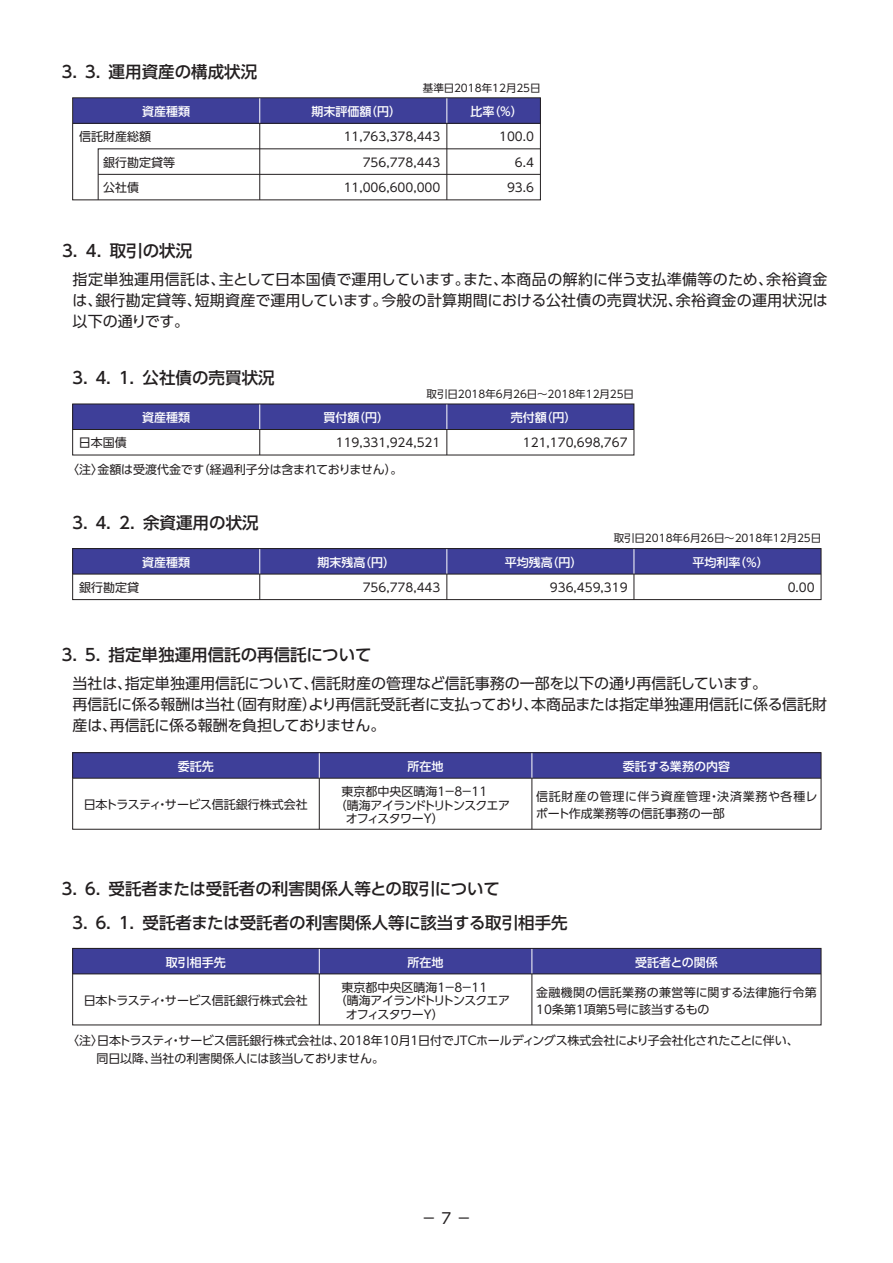
<style>
.page{position:relative;width:893px;height:1263px;background:#fff}
.page>*{position:absolute;margin:0;border:0;box-sizing:border-box;transform-origin:0 0}
.t1{font:16.5px/34px "UD Shin Go Pro Medium 90 pv RKSJ H";color:#231f20}
.t2{font:15px/21px "UD Shin Go Pro Regular 90 pv RKSJ H";color:#231f20;text-align:justify}
.t3{font:12px/25.5px "UD Shin Go Pro Regular 90 pv RKSJ H";color:#231f20}
.t4{font:12px "UD Shin Go Pro Medium 90 pv RKSJ H";color:#fff}
.t5{font:12px "UD Shin Go Pro Regular 90 pv RKSJ H";letter-spacing:-.07em;color:#231f20}
.t6{font:10.5px "UD Shin Go Pro Regular 90 pv RKSJ H";color:#231f20}
</style>
<div class="page">
<div style="left:73px;top:98px;width:467px;height:25px;background:#3e3f99"></div>
<hr style="left:259px;top:123px;width:1px;height:77px;background:#231f20">
<svg style="left:259px;top:99px;width:1px;height:24px"></svg>
<hr style="left:446px;top:123px;width:1px;height:77px;background:#231f20">
<svg style="left:446px;top:99px;width:1px;height:24px"></svg>
<hr style="left:73px;top:123px;width:467px;height:1px;background:#231f20">
<svg style="left:97px;top:148px;width:444px;height:53px"></svg>
<div style="left:73px;top:404px;width:561px;height:25px;background:#3e3f99"></div>
<svg style="left:259px;top:405px;width:1px;height:48px"></svg>
<svg style="left:446px;top:405px;width:1px;height:48px"></svg>
<hr style="left:73px;top:429px;width:561px;height:1px;background:#231f20">
<div style="left:73px;top:549px;width:748px;height:25px;background:#3e3f99"></div>
<svg style="left:259px;top:550px;width:1px;height:48px"></svg>
<svg style="left:446px;top:550px;width:1px;height:48px"></svg>
<svg style="left:633px;top:550px;width:1px;height:48px"></svg>
<hr style="left:73px;top:574px;width:748px;height:1px;background:#231f20">
<div style="left:72px;top:548px;width:749px;height:52px;border:1px solid #231f20"></div>
<div style="left:73px;top:753px;width:748px;height:25px;background:#3e3f99"></div>
<hr style="left:319px;top:778px;width:1px;height:51px;background:#231f20">
<svg style="left:319px;top:754px;width:1px;height:24px"></svg>
<hr style="left:531px;top:778px;width:1px;height:51px;background:#231f20">
<svg style="left:531px;top:754px;width:1px;height:24px"></svg>
<hr style="left:73px;top:778px;width:748px;height:1px;background:#231f20">
<div style="left:72px;top:752px;width:749px;height:78px;border:1px solid #231f20"></div>
<hr style="left:98px;top:174px;width:442px;height:1px;background:#231f20">
<div style="left:73px;top:948px;width:748px;height:26px;background:#3e3f99"></div>
<hr style="left:319px;top:974px;width:1px;height:51px;background:#231f20">
<svg style="left:319px;top:950px;width:1px;height:23px"></svg>
<hr style="left:531px;top:974px;width:1px;height:51px;background:#231f20">
<svg style="left:531px;top:950px;width:1px;height:23px"></svg>
<hr style="left:73px;top:973px;width:748px;height:1px;background:#231f20">
<div style="left:72px;top:948px;width:749px;height:77px;border:1px solid #231f20"></div>
<h1 class="t1" style="left:59px;top:57px;width:200px">３．３．運用資産の構成状況</h1>
<p class="t6" style="left:423px;top:84px;width:119px">基準日2018年12月25日</p>
<p class="t4" style="left:142px;top:107px;width:49px">資産種類</p>
<p class="t4" style="left:471px;top:107px;width:54px">比率（％）</p>
<p class="t3" style="left:499px;top:126px;width:36px;text-align:right">100.0<br>6.4<br>93.6</p>
<p class="t4" style="left:312px;top:107px;width:91px">期末評価額（円）</p>
<p class="t3" style="left:79px;top:125px;width:97px">信託財産総額<br>　　銀行勘定貸等　　公社債</p>
<p class="t3" style="left:344px;top:125px;width:98px;text-align:right">11,763,378,443<br>756,778,443<br>11,006,600,000</p>
<h1 class="t1" style="left:62px;top:236px;width:132px">3．4．取引の状況</h1>
<p class="t2" style="left:72px;top:271px;width:757px">指定単独運用信託は、主として日本国債で運用しています。また、本商品の解約に伴う支払準備等のため、余裕資金は、銀行勘定貸等、短期資産で運用しています。今般の計算期間における公社債の売買状況、余裕資金の運用状況は以下の通りです。</p>
<h1 class="t1" style="left:70px;top:363px;width:207px">３．４．１．公社債の売買状況</h1>
<p class="t6" style="left:427px;top:390px;width:209px">取引日2018年6月26日～2018年12月25日</p>
<p class="t4" style="left:142px;top:413px;width:49px">資産種類</p>
<p class="t4" style="left:511px;top:413px;width:67px">売付額（円）</p>
<p class="t3" style="left:67px;top:458px;width:337px">〈注〉金額は受渡代金です（経過利子分は含まれておりません）。</p>
<p class="t4" style="left:324px;top:413px;width:67px">買付額（円）</p>
<p class="t3" style="left:79px;top:432px;width:49px">日本国債</p>
<p class="t3" style="left:336px;top:432px;width:106px">119,331,924,521</p>
<p class="t3" style="left:523px;top:432px;width:106px">121,170,698,767</p>
<h1 class="t1" style="left:70px;top:508px;width:191px">３．４．2．余資運用の状況</h1>
<p class="t6" style="left:614px;top:534px;width:209px">取引日2018年6月26日～2018年12月25日</p>
<p class="t4" style="left:142px;top:558px;width:49px">資産種類</p>
<p class="t4" style="left:505px;top:558px;width:79px">平均残高（円）</p>
<p class="t4" style="left:318px;top:558px;width:79px">期末残高（円）</p>
<p class="t4" style="left:692px;top:558px;width:78px">平均利率（％）</p>
<p class="t3" style="left:79px;top:576px;width:61px">銀行勘定貸</p>
<p class="t3" style="left:363px;top:576px;width:79px">756,778,443</p>
<p class="t3" style="left:550px;top:576px;width:79px">936,459,319</p>
<p class="t3" style="left:788px;top:576px;width:28px">0.00</p>
<h1 class="t1" style="left:59px;top:640px;width:314px">３．５．指定単独運用信託の再信託について</h1>
<p class="t2" style="left:73px;top:675px;width:756px;text-align:left">当社は、指定単独運用信託について、信託財産の管理など信託事務の一部を以下の通り再信託しています。<br>再信託に係る報酬は当社（固有財産）より再信託受託者に支払っており、本商品または指定単独運用信託に係る信託財産は、再信託に係る報酬を負担しておりません。</p>
<p class="t4" style="left:178px;top:762px;width:37px">委託先</p>
<p class="t4" style="left:623px;top:762px;width:109px">委託する業務の内容</p>
<p class="t3" style="left:341px;top:780px;width:147px">東京都中央区晴海1－8－11</p>
<p class="t5" style="left:335px;top:800px;width:177px">（晴海アイランドトリトンスクエア</p>
<p class="t5" style="left:346px;top:814px;width:99px">オフィスタワーＹ）</p>
<p class="t4" style="left:408px;top:762px;width:37px">所在地</p>
<p class="t3" style="left:536px;top:790px;width:283px;line-height:16.5px">信託財産の管理に伴う資産管理・決済業務や各種レポート作成業務等の信託事務の一部</p>
<p class="t3" style="left:84px;top:793px;width:226px">日本トラスティ・サービス信託銀行株式会社</p>
<h1 class="t1" style="left:70px;top:874px;width:500px;text-indent:-11px">３．６．受託者または受託者の利害関係人等との取引について<br>３．６．１．受託者または受託者の利害関係人等に該当する取引相手先</h1>
<p class="t4" style="left:166px;top:958px;width:61px">取引相手先</p>
<p class="t4" style="left:635px;top:958px;width:84px">受託者との関係</p>
<p class="t3" style="left:341px;top:976px;width:147px">東京都中央区晴海1－8－11</p>
<p class="t5" style="left:335px;top:996px;width:177px">（晴海アイランドトリトンスクエア</p>
<p class="t5" style="left:346px;top:1010px;width:99px">オフィスタワーＹ）</p>
<p class="t4" style="left:408px;top:958px;width:37px">所在地</p>
<p class="t3" style="left:536px;top:986px;width:282px;line-height:16.5px">金融機関の信託業務の兼営等に関する法律施行令第<br>10条第1項第5号に該当するもの</p>
<p class="t3" style="left:84px;top:989px;width:226px">日本トラスティ・サービス信託銀行株式会社</p>
<p class="t3" style="left:73px;top:1033px;width:728px;line-height:18px;text-indent:-6px">〈注〉日本トラスティ・サービス信託銀行株式会社は、2018年10月1日付でJTCホールディングス株式会社により子会社化されたことに伴い、　　同日以降、当社の利害関係人には該当しておりません。</p>
<p class="t2" style="left:422px;top:1210px;width:51px">－ 7 －</p>
</div>
